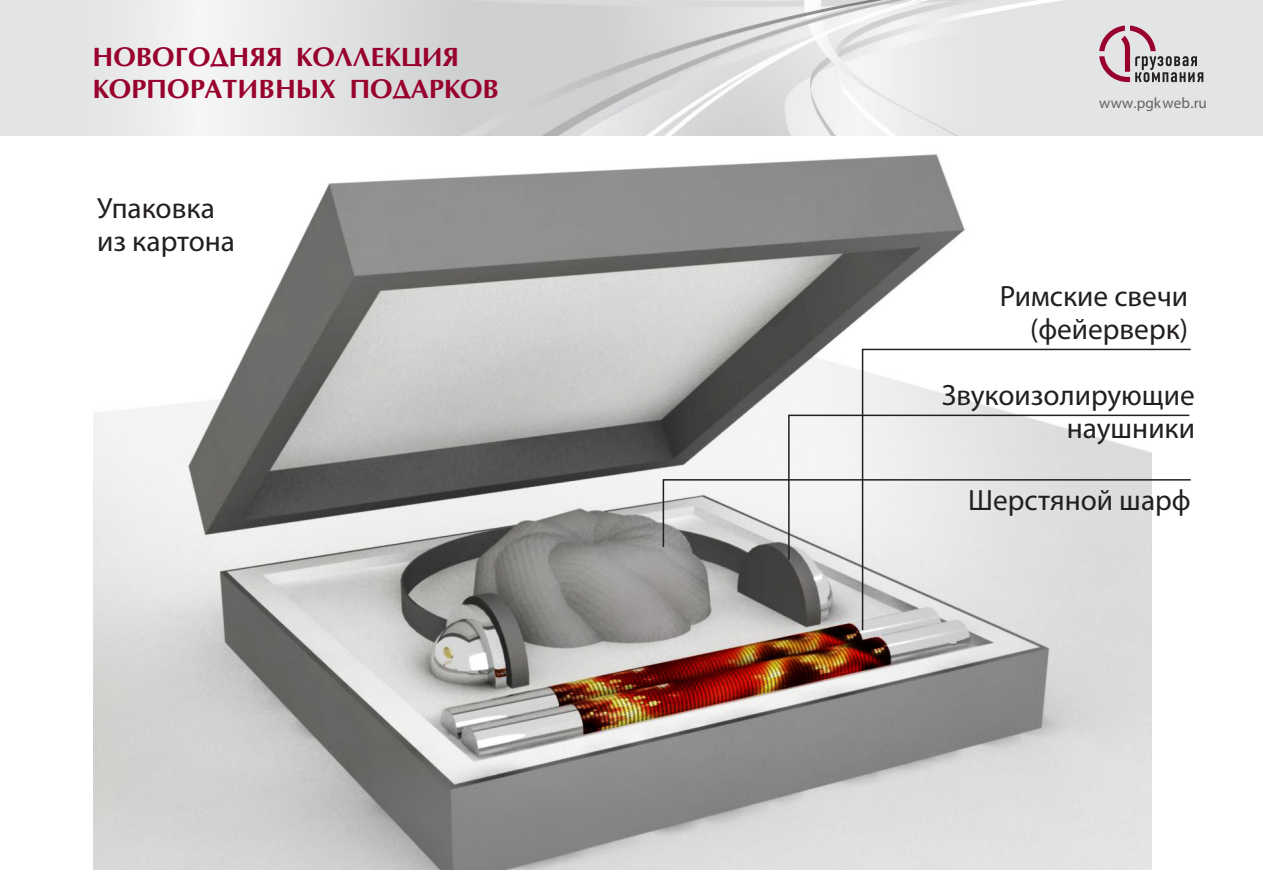
<style>
.page{position:relative;width:1263px;height:893px;background:#fff}
.page>*{position:absolute;margin:0;border:0;box-sizing:border-box;transform-origin:0 0}
.text_osnovnoy{font:29.4px "Myriad Pro";color:#231f20}
.t1{font:700 27px/32.4px "AG Opt Cyrillic";color:#98012d}
.t2{font:15.15px "Myriad Pro";color:#636366}
</style>
<div class="page">
<img style="left:0;top:0;width:1263px;height:135px">
<img style="left:94px;top:154px;width:1058px;height:716px">
<svg style="left:662px;top:478px;width:125px;height:71px"></svg>
<svg style="left:787px;top:414px;width:74px;height:147px"></svg>
<svg style="left:861px;top:348px;width:330px;height:284px"></svg>
<svg style="left:1099px;top:26px;width:104px;height:56px;background:#c3b0b7"></svg>
<p class="t1" style="left:92px;top:41px;width:408px">НОВОГОДНЯЯ КОЛЛЕКЦИЯ<br>КОРПОРАТИВНЫХ ПОДАРКОВ</p>
<p class="text_osnovnoy" style="left:97px;top:190px;width:119px">Упаковка</p>
<p class="text_osnovnoy" style="left:97px;top:223px;width:139px">из картона</p>
<p class="t2" style="left:1099px;top:93px;width:109px">www.pgkweb.ru</p>
<p class="text_osnovnoy" style="left:1000px;top:278px;width:190px">Римские свечи</p>
<p class="text_osnovnoy" style="left:1030px;top:311px;width:160px">(фейерверк)</p>
<p class="text_osnovnoy" style="left:942px;top:377px;width:254px">Звукоизолирующие</p>
<p class="text_osnovnoy" style="left:1067px;top:410px;width:130px">наушники</p>
<p class="text_osnovnoy" style="left:968px;top:482px;width:224px">Шерстяной шарф</p>
</div>
